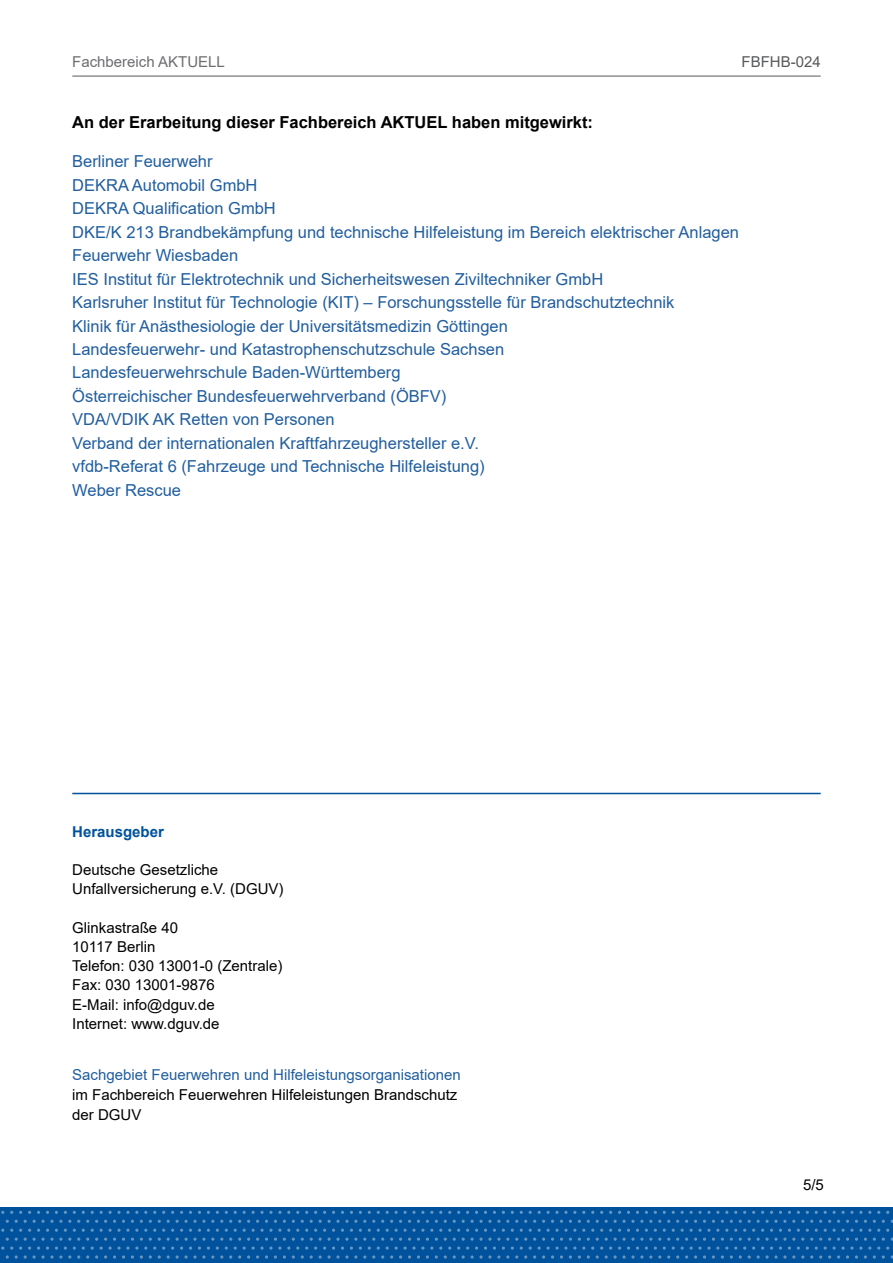
<style>
.page{position:relative;width:893px;height:1263px;background:#fff}
.page>*{position:absolute;margin:0;border:0;box-sizing:border-box;transform-origin:0 0}
.Fließtext{font:16.5px "Arial";color:#215e9e}
.Fließtext-2{font:700 16.5px "Arial";color:#000}
.Fließtext_10{font:15px "Arial";color:#000}
.Fließtext_10-2{font:15px "Arial";color:#215e9e}
.t1{font:15px "Arial";color:#6d6e71}
.Herausgeber{font:700 15px "Arial";color:#00529c}
.t2{font:15px "Arial";color:#58595b}
</style>
<div class="page">
<div style="left:0;top:1207px;width:893px;height:56px;background:#00529c"></div>
<svg style="left:243px;top:1211px;width:38px;height:3px"></svg>
<svg style="left:386px;top:1211px;width:47px;height:3px"></svg>
<svg style="left:538px;top:1211px;width:38px;height:3px"></svg>
<svg style="left:681px;top:1211px;width:38px;height:3px"></svg>
<svg style="left:824px;top:1211px;width:38px;height:3px"></svg>
<svg style="left:725px;top:1220px;width:168px;height:38px"></svg>
<svg style="left:100px;top:1211px;width:38px;height:3px"></svg>
<svg style="left:1px;top:1220px;width:723px;height:38px"></svg>
<hr style="left:72px;top:793px;width:749px;height:1px;background:#00529c">
<hr style="left:72px;top:76px;width:749px;height:1px;background:#58595b">
<p class="t1" style="left:72px;top:52px;width:154px">Fachbereich AKTUELL</p>
<p class="t2" style="left:741px;top:52px;width:81px">FBFHB-024</p>
<p class="Fließtext-2" style="left:72px;top:111px;width:522px">An der Erarbeitung dieser Fachbereich AKTUEL haben mitgewirkt:</p>
<p class="Fließtext" style="left:72px;top:150px;width:142px">Berliner Feuerwehr</p>
<p class="Fließtext" style="left:72px;top:174px;width:187px">DEKRA Automobil GmbH</p>
<p class="Fließtext" style="left:72px;top:197px;width:205px">DEKRA Qualification GmbH</p>
<p class="Fließtext" style="left:72px;top:221px;width:668px">DKE/K 213 Brandbekämpfung und technische Hilfeleistung im Bereich elektrischer Anlagen</p>
<p class="Fließtext" style="left:72px;top:244px;width:167px">Feuerwehr Wiesbaden</p>
<p class="Fließtext" style="left:72px;top:267px;width:532px">IES Institut für Elektrotechnik und Sicherheitswesen Ziviltechniker GmbH</p>
<p class="Fließtext" style="left:72px;top:291px;width:604px">Karlsruher Institut für Technologie (KIT) – Forschungsstelle für Brandschutztechnik</p>
<p class="Fließtext" style="left:72px;top:314px;width:437px">Klinik für Anästhesiologie der Universitätsmedizin Göttingen</p>
<p class="Fließtext" style="left:72px;top:338px;width:433px">Landesfeuerwehr- und Katastrophenschutzschule Sachsen</p>
<p class="Fließtext" style="left:72px;top:361px;width:330px">Landesfeuerwehrschule Baden-Württemberg</p>
<p class="Fließtext" style="left:72px;top:385px;width:376px">Österreichischer Bundesfeuerwehrverband (ÖBFV)</p>
<p class="Fließtext" style="left:72px;top:408px;width:264px">VDA/VDIK AK Retten von Personen</p>
<p class="Fließtext" style="left:72px;top:432px;width:408px">Verband der internationalen Kraftfahrzeughersteller e.V.</p>
<p class="Fließtext" style="left:72px;top:455px;width:414px">vfdb-Referat 6 (Fahrzeuge und Technische Hilfeleistung)</p>
<p class="Fließtext" style="left:72px;top:479px;width:110px">Weber Rescue</p>
<p class="Herausgeber" style="left:72px;top:821px;width:93px">Herausgeber</p>
<p class="Fließtext_10" style="left:72px;top:859px;width:147px">Deutsche Gesetzliche</p>
<p class="Fließtext_10" style="left:72px;top:879px;width:213px">Unfallversicherung e.V. (DGUV)</p>
<p class="Fließtext_10" style="left:72px;top:917px;width:107px">Glinkastraße 40</p>
<p class="Fließtext_10" style="left:72px;top:936px;width:85px">10117 Berlin</p>
<p class="Fließtext_10" style="left:72px;top:955px;width:212px">Telefon: 030 13001-0 (Zentrale)</p>
<p class="Fließtext_10" style="left:72px;top:975px;width:144px">Fax: 030 13001-9876</p>
<p class="Fließtext_10" style="left:72px;top:994px;width:144px">E-Mail: info@dguv.de</p>
<p class="Fließtext_10" style="left:72px;top:1013px;width:149px">Internet: www.dguv.de</p>
<p class="Fließtext_10-2" style="left:72px;top:1064px;width:390px">Sachgebiet Feuerwehren und Hilfeleistungsorganisationen</p>
<p class="Fließtext_10" style="left:72px;top:1084px;width:387px">im Fachbereich Feuerwehren Hilfeleistungen Brandschutz</p>
<p class="Fließtext_10" style="left:72px;top:1105px;width:71px">der DGUV</p>
<p class="Fließtext_10" style="left:803px;top:1175px;width:22px">5/5</p>
</div>
